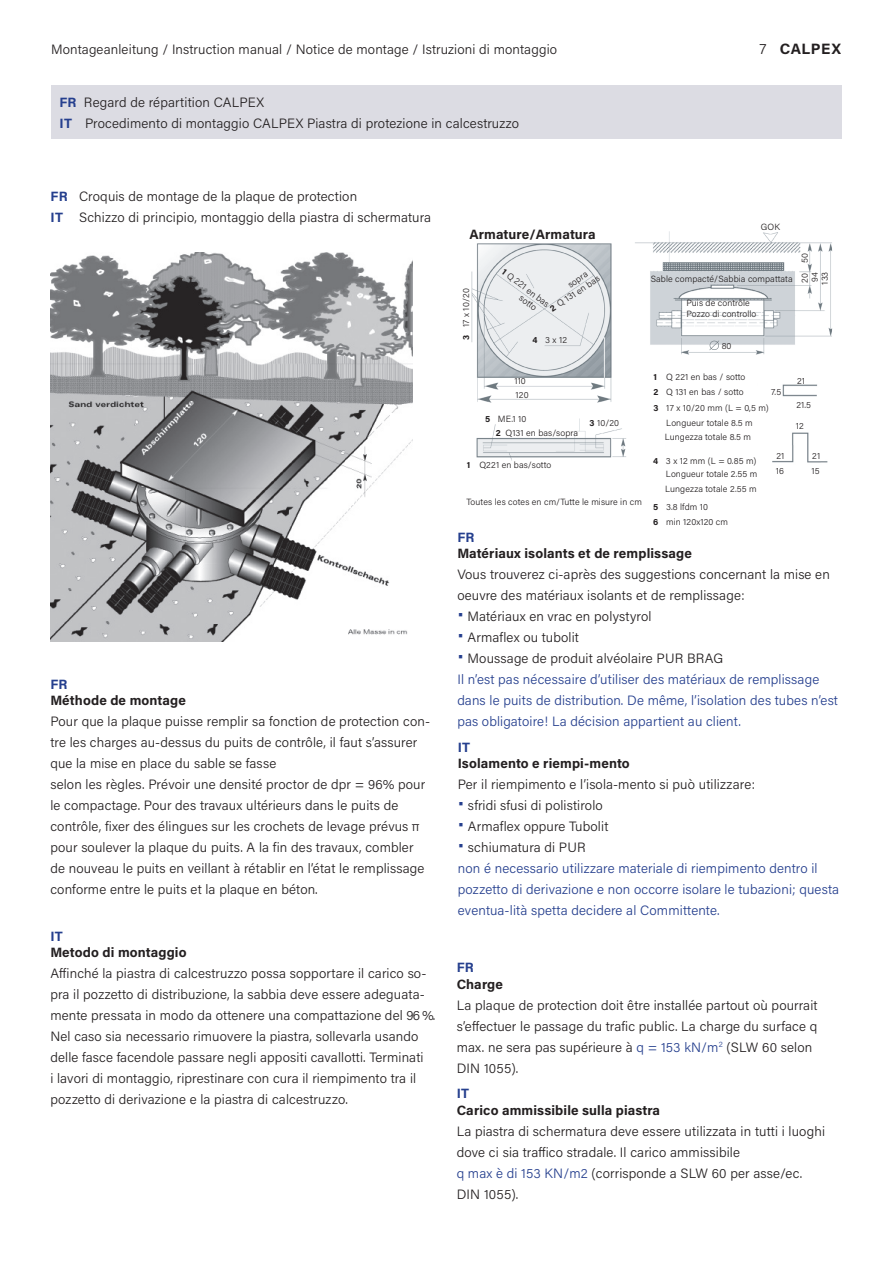
<style>
.page{position:relative;width:893px;height:1263px;background:#fff}
.page>*{position:absolute;margin:0;border:0;box-sizing:border-box;transform-origin:0 0}
.t1{font:700 15px "Acumin Pro";letter-spacing:.035em;color:#231f20}
.t2{font:300 13.5px/21px "Acumin Pro";letter-spacing:.01em;color:#231f20}
.t3{font:300 13.5px/21px "Acumin Pro";letter-spacing:.01em;color:#253f8e}
.t4{font:700 13.5px "Acumin Pro";letter-spacing:.01em;color:#231f20}
.t5{font:700 13.5px "Acumin Pro";letter-spacing:.015em;color:#253f8e}
.t6{font:300 9px/15px "Acumin Pro";letter-spacing:.01em;color:#231f20}
.s1{font-weight:300}
.s2{font-weight:700;color:#253f8e}
.s3{font-weight:700}
.s4{font-size:18px;color:#253f8e}
.s5{font-size:18px}
.s6{color:#231f20}
.s7{color:#253f8e}
</style>
<div class="page">
<div style="left:51px;top:86px;width:791px;height:53px;background:#dcdce3"></div>
<img style="left:51px;top:252px;width:361px;height:389px">
<img style="left:471px;top:231px;width:361px;height:232px">
<svg style="left:709px;top:340px;width:10px;height:10px"></svg>
<div style="left:729px;top:378px;width:27px;height:43px;background:#fff"></div>
<img style="left:772px;top:381px;width:48px;height:19px">
<img style="left:769px;top:430px;width:58px;height:33px">
<div style="left:689px;top:395px;width:33px;height:9px;background:#fff"></div>
<p class="t2" style="left:51px;top:38px;width:508px">Montageanleitung / Instruction manual / Notice de montage / Istruzioni di montaggio</p>
<p class="t1" style="left:759px;top:38px;width:83px"><span class="s1">7</span> CALPEX</p>
<p class="t2" style="left:60px;top:91px;width:461px"><span class="s2">FR</span> Regard de répartition CALPEX<br><span class="s2">IT</span> Procedimento di montaggio CALPEX Piastra di protezione in calcestruzzo</p>
<p class="t2" style="left:51px;top:185px;width:382px"><span class="s2">FR</span> Croquis de montage de la plaque de protection<br><span class="s2">IT</span> Schizzo di principio, montaggio della piastra di schermatura</p>
<p class="t4" style="left:469px;top:225px;width:128px">Armature/Armatura</p>
<p class="t6" style="left:458px;top:340px;width:53px;rotate:-90deg"><span class="s3">3</span> 17 x 10/20</p>
<p class="t6" style="left:530px;top:284px;width:29px;line-height:10.2px;text-indent:-30px;rotate:37deg"><span class="s3">1</span> Q 221 en bas sotto</p>
<p class="t6" style="left:542px;top:297px;width:59px;line-height:10.1px;text-indent:28px;rotate:-34deg">sopra<br><span class="s3">2</span> Q 131 en bas</p>
<p class="t6" style="left:532px;top:332px;width:36px"><span class="s3">4</span> 3 x 12</p>
<p class="t6" style="left:514px;top:374px;width:16px;line-height:13.6px">110<br>120</p>
<p class="t6" style="left:485px;top:411px;width:43px"><span class="s3">5</span> ME.1 10</p>
<p class="t6" style="left:496px;top:425px;width:84px"><span class="s3">2</span> Q131 en bas/sopra</p>
<p class="t6" style="left:590px;top:415px;width:31px"><span class="s3">3</span> 10/20</p>
<p class="t6" style="left:467px;top:457px;width:86px"><span class="s3">1</span> Q221 en bas/sotto</p>
<p class="t6" style="left:466px;top:494px;width:177px">Toutes les cotes en cm/Tutte le misure in cm</p>
<p class="t6" style="left:761px;top:219px;width:21px">GOK</p>
<p class="t6" style="left:651px;top:271px;width:144px">Sable compacté/Sabbia compattata</p>
<p class="t6" style="left:686px;top:297px;width:71px;line-height:10.5px">Puis de contrôle<br>Pozzo di controllo</p>
<p class="t6" style="left:797px;top:283px;width:31px;rotate:-90deg">20 50</p>
<p class="t6" style="left:807px;top:282px;width:11px;rotate:-90deg">94</p>
<p class="t6" style="left:817px;top:285px;width:14px;rotate:-90deg">133</p>
<p class="t6" style="left:722px;top:338px;width:11px">80</p>
<p class="t6" style="left:653px;top:369px;width:94px"><span class="s3">1</span> Q 221 en bas / sotto<br><span class="s3">2</span> Q 131 en bas / sotto</p>
<p class="t6" style="left:653px;top:400px;width:117px;text-align:center"><span class="s3">3</span> 17 x 10/20 mm (L = 0,5 m)<br>Longueur totale 8.5 m</p>
<p class="t6" style="left:665px;top:429px;width:88px">Lungezza totale 8.5 m</p>
<p class="t6" style="left:653px;top:453px;width:106px;line-height:13.5px;text-align:right"><span class="s3">4</span> 3 x 12 mm (L = 0.85 m)<br>Longueur totale 2.55 m</p>
<p class="t6" style="left:665px;top:481px;width:93px">Lungezza totale 2.55 m</p>
<p class="t6" style="left:771px;top:384px;width:11px">7.5</p>
<p class="t6" style="left:776px;top:448px;width:10px">21<br>16</p>
<p class="t6" style="left:653px;top:499px;width:76px"><span class="s3">5</span> 3.8 lfdm 10<br><span class="s3">6</span> min 120x120 cm</p>
<p class="t6" style="left:797px;top:373px;width:10px">21</p>
<p class="t6" style="left:796px;top:397px;width:16px">21.5</p>
<p class="t6" style="left:796px;top:418px;width:9px">12</p>
<p class="t6" style="left:811px;top:448px;width:10px;line-height:15.5px">21<br>15</p>
<p class="t5" style="left:50px;top:674px;width:19px">FR</p>
<p class="t4" style="left:50px;top:691px;width:137px">Méthode de montage</p>
<p class="t2" style="left:50px;top:710px;width:381px">Pour que la plaque puisse remplir sa fonction de protection con&shy;tre les charges au-dessus du puits de contrôle, il faut s’assurer que la mise en place du sable se fasse<br>selon les règles. Prévoir une densité proctor de dpr = 96% pour le compactage. Pour des travaux ultérieurs dans le puits de contrôle, fixer des élingues sur les crochets de levage prévus π pour soulever la plaque du puits. A la fin des travaux, combler de nouveau le puits en veillant à rétablir en l’état le remplissage conforme entre le puits et la plaque en béton.</p>
<p class="t5" style="left:50px;top:926px;width:14px">IT</p>
<p class="t4" style="left:50px;top:943px;width:138px">Metodo di montaggio</p>
<p class="t2" style="left:50px;top:962px;width:386px">Affinché la piastra di calcestruzzo possa sopportare il carico so&shy;pra il pozzetto di distribuzione, la sabbia deve essere adeguata&shy;mente pressata in modo da ottenere una compattazione del 96 %.<br>Nel caso sia necessario rimuovere la piastra, sollevarla usando delle fasce facendole passare negli appositi cavallotti. Terminati<br>i lavori di montaggio, riprestinare con cura il riempimento tra il pozzetto di derivazione e la piastra di calcestruzzo.</p>
<p class="t5" style="left:457px;top:527px;width:19px">FR</p>
<p class="t4" style="left:457px;top:544px;width:236px">Matériaux isolants et de remplissage</p>
<p class="t2" style="left:457px;top:563px;width:374px">Vous trouverez ci-après des suggestions concernant la mise en oeuvre des matériaux isolants et de remplissage:</p>
<p class="t2" style="left:457px;top:605px;width:196px"><span class="s4">•</span> Matériaux en vrac en polystyrol</p>
<p class="t2" style="left:457px;top:626px;width:123px"><span class="s4">•</span> Armaflex ou tubolit</p>
<p class="t3" style="left:457px;top:647px;width:382px"><span class="s5">•</span> <span class="s6">Moussage de produit alvéolaire PUR BRAG<br></span>Il n’est pas nécessaire d’utiliser des matériaux de remplissage dans le puits de distribution. De même, l’isolation des tubes n’est pas obligatoire! La décision appartient au client.</p>
<p class="t5" style="left:458px;top:737px;width:14px">IT</p>
<p class="t4" style="left:458px;top:754px;width:173px">Isolamento e riempi-mento</p>
<p class="t2" style="left:458px;top:773px;width:299px">Per il riempimento e l’isola-mento si può utilizzare:</p>
<p class="t2" style="left:458px;top:794px;width:147px"><span class="s4">•</span> sfridi sfusi di polistirolo</p>
<p class="t2" style="left:458px;top:815px;width:152px"><span class="s4">•</span> Armaflex oppure Tubolit</p>
<p class="t3" style="left:458px;top:836px;width:383px"><span class="s5">•</span> <span class="s6">schiumatura di PUR<br></span>non é necessario utilizzare materiale di riempimento dentro il pozzetto di derivazione e non occorre isolare le tubazioni; questa eventua-lità spetta decidere al Committente.</p>
<p class="t5" style="left:457px;top:958px;width:19px">FR</p>
<p class="t4" style="left:457px;top:974px;width:48px">Charge</p>
<p class="t2" style="left:457px;top:994px;width:362px">La plaque de protection doit être installée partout où pourrait s’effectuer le passage du trafic public. La charge du surface q max. ne sera pas supérieure à <span class="s7">q = 153 kN/m</span><sup>2</sup> (SLW 60 selon DIN 1055).</p>
<p class="t5" style="left:457px;top:1084px;width:14px">IT</p>
<p class="t4" style="left:457px;top:1100px;width:205px">Carico ammissibile sulla piastra</p>
<p class="t2" style="left:457px;top:1120px;width:370px">La piastra di schermatura deve essere utilizzata in tutti i luoghi dove ci sia traffico stradale. Il carico ammissibile<br><span class="s7">q max è di 153 KN/m2</span> (corrisponde a SLW 60 per asse/ec.<br>DIN 1055).</p>
</div>
